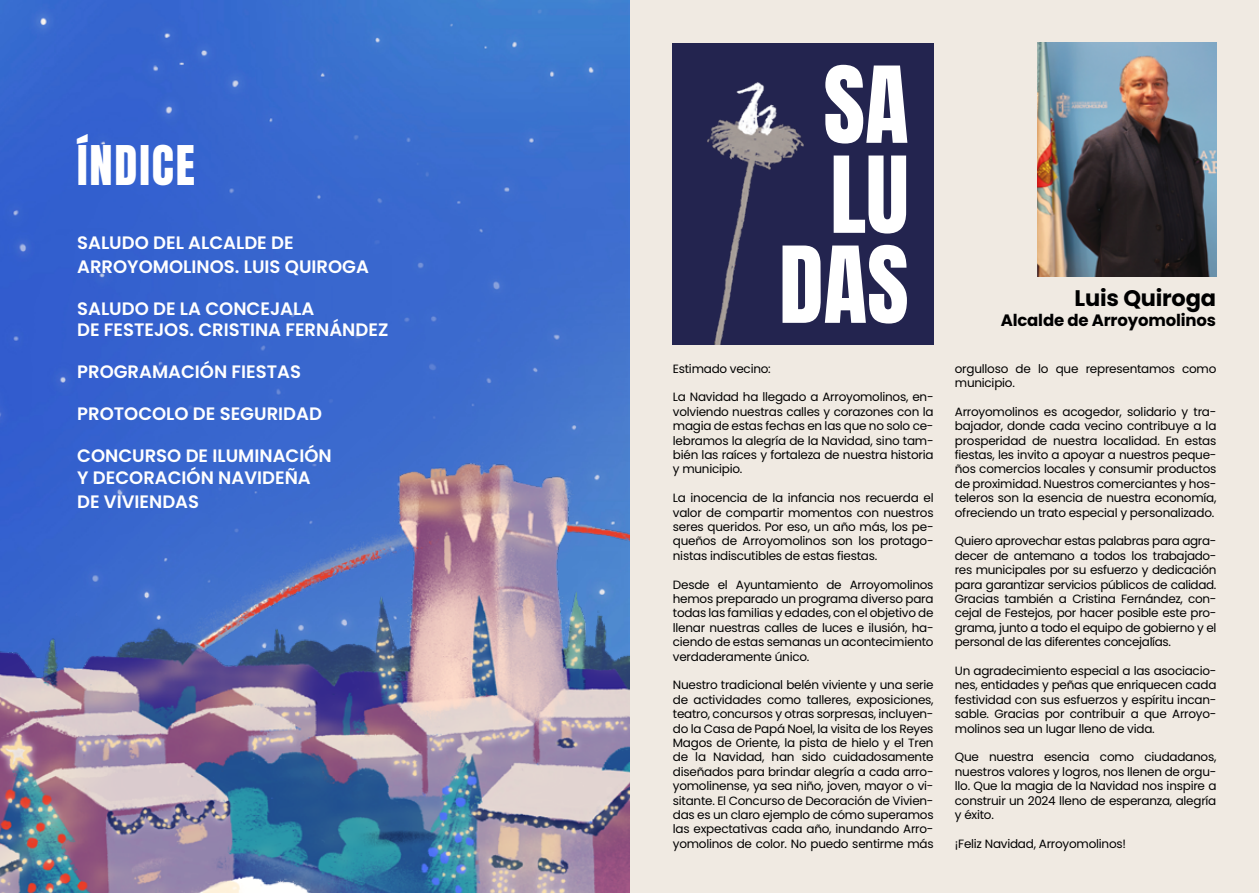
<style>
.page{position:relative;width:1259px;height:893px;background:#f0eae2}
.page>*{position:absolute;margin:0;border:0;box-sizing:border-box;transform-origin:0 0}
.t1{font:90px/90px "Anton";color:#fff;text-align:center}
.t2{font:46.5px "Anton";letter-spacing:.04em;color:#fff}
.t3{font:700 22.5px "Poppins";letter-spacing:-.01em;color:#000}
.t4{font:600 18px/21.6px "Poppins";color:#fff}
.t5{font:700 16.5px "Poppins";letter-spacing:-.01em;color:#000}
.t6{font:12px/14.4px "Poppins";letter-spacing:-.02em;color:#000;text-align:justify}
</style>
<div class="page">
<img style="left:0;top:0;width:629px;height:325px">
<img style="left:0;top:325px;width:629px;height:568px">
<div style="left:672px;top:43px;width:261px;height:301px;background:#23244f"></div>
<img style="left:628px;top:11px;width:176px;height:333px">
<img style="left:1037px;top:43px;width:179px;height:233px">
<h2 class="t2" style="left:77px;top:141px;width:119px">ÍNDICE</h2>
<h3 class="t4" style="left:77px;top:230px;width:293px;line-height:24px">SALUDO DEL ALCALDE DE<br>ARROYOMOLINOS. LUIS QUIROGA</h3>
<h3 class="t4" style="left:77px;top:297px;width:313px">SALUDO DE LA CONCEJALA<br>DE FESTEJOS. CRISTINA FERNÁNDEZ</h3>
<h3 class="t4" style="left:77px;top:361px;width:225px">PROGRAMACIÓN FIESTAS</h3>
<h3 class="t4" style="left:77px;top:403px;width:246px">PROTOCOLO DE SEGURIDAD</h3>
<h3 class="t4" style="left:77px;top:445px;width:256px">CONCURSO DE ILUMINACIÓN<br>Y DECORACIÓN NAVIDEÑA</h3>
<h3 class="t4" style="left:77px;top:491px;width:123px">DE VIVIENDAS</h3>
<h1 class="t1" style="left:779px;top:67px;width:131px">SA<br>LU<br>DAS</h1>
<p class="t6" style="left:673px;top:361px;width:99px">Estimado vecino:</p>
<p class="t6" style="left:673px;top:390px;width:262px">La Navidad ha llegado a Arroyomolinos, en&shy;volviendo nuestras calles y corazones con la magia de estas fechas en las que no solo ce&shy;lebramos la alegría de la Navidad, sino tam&shy;bién las raíces y fortaleza de nuestra historia y municipio.</p>
<p class="t6" style="left:673px;top:491px;width:262px">La inocencia de la infancia nos recuerda el valor de compartir momentos con nuestros seres queridos. Por eso, un año más, los pe&shy;queños de Arroyomolinos son los protago&shy;nistas indiscutibles de estas fiestas.</p>
<p class="t6" style="left:673px;top:577px;width:262px">Desde el Ayuntamiento de Arroyomolinos hemos preparado un programa diverso para todas las familias y edades, con el objetivo de llenar nuestras calles de luces e ilusión, ha&shy;ciendo de estas semanas un acontecimiento verdaderamente único.</p>
<p class="t6" style="left:673px;top:678px;width:262px">Nuestro tradicional belén viviente y una serie de actividades como talleres, exposiciones, teatro, concursos y otras sorpresas, incluyen&shy;do la Casa de Papá Noel, la visita de los Reyes Magos de Oriente, la pista de hielo y el Tren de la Navidad, han sido cuidadosamente diseñados para brindar alegría a cada arro&shy;yomolinense, ya sea niño, joven, mayor o vi&shy;sitante. El Concurso de Decoración de Vivien&shy;das es un claro ejemplo de cómo superamos las expectativas cada año, inundando Arro&shy;yomolinos de color. No puedo sentirme más</p>
<h3 class="t3" style="left:1074px;top:285px;width:143px">Luis Quiroga</h3>
<h3 class="t5" style="left:1000px;top:310px;width:217px">Alcalde de Arroyomolinos</h3>
<p class="t6" style="left:955px;top:361px;width:263px">orgulloso de lo que representamos como municipio.</p>
<p class="t6" style="left:955px;top:404px;width:263px">Arroyomolinos es acogedor, solidario y tra&shy;bajador, donde cada vecino contribuye a la prosperidad de nuestra localidad. En estas fiestas, les invito a apoyar a nuestros peque&shy;ños comercios locales y consumir productos de proximidad. Nuestros comerciantes y hos&shy;teleros son la esencia de nuestra economía, ofreciendo un trato especial y personalizado.</p>
<p class="t6" style="left:955px;top:534px;width:263px">Quiero aprovechar estas palabras para agra&shy;decer de antemano a todos los trabajado&shy;res municipales por su esfuerzo y dedicación para garantizar servicios públicos de calidad.<br>Gracias también a Cristina Fernández, con&shy;cejal de Festejos, por hacer posible este pro&shy;grama, junto a todo el equipo de gobierno y el personal de las diferentes concejalías.</p>
<p class="t6" style="left:955px;top:664px;width:263px">Un agradecimiento especial a las asociacio&shy;nes, entidades y peñas que enriquecen cada festividad con sus esfuerzos y espíritu incan&shy;sable. Gracias por contribuir a que Arroyo&shy;molinos sea un lugar lleno de vida.</p>
<p class="t6" style="left:955px;top:750px;width:263px">Que nuestra esencia como ciudadanos, nuestros valores y logros, nos llenen de orgu&shy;llo. Que la magia de la Navidad nos inspire a construir un 2024 lleno de esperanza, alegría y éxito.</p>
<p class="t6" style="left:955px;top:836px;width:173px">¡Feliz Navidad, Arroyomolinos!</p>
</div>
